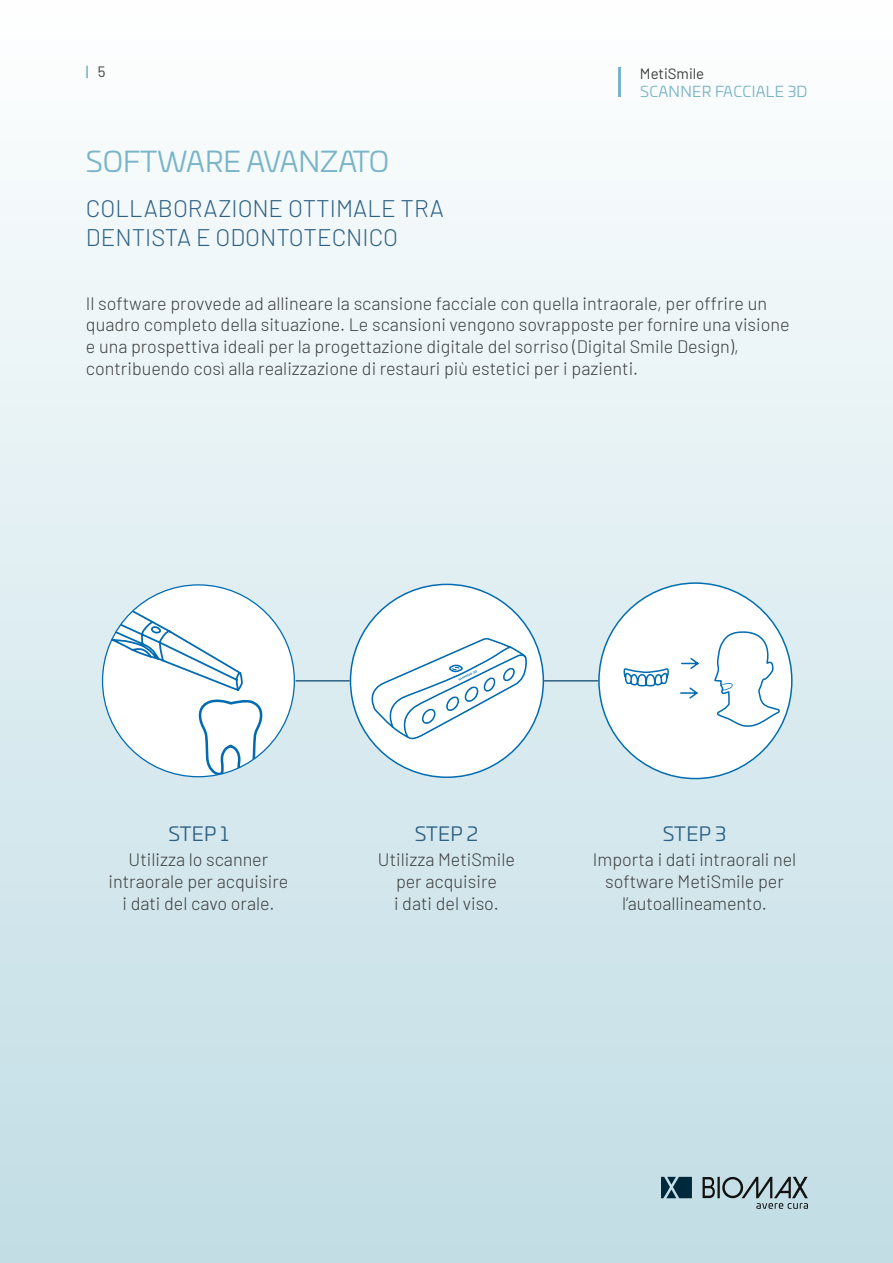
<style>
.page{position:relative;width:893px;height:1263px;background:#fff}
.page>*{position:absolute;margin:0;border:0;box-sizing:border-box;transform-origin:0 0}
.t1{font:28.5px "Univia Pro";color:#79b4c8}
.t2{font:300 24px/28.8px "Barlow";color:#2c6085}
.t3{font:19.5px "Univia Pro";letter-spacing:.02em;color:#2c6085}
.t4{font:300 18px/21.6px "Barlow";color:#3d3f3f;text-align:center}
.t5{font:15px "Univia Pro";letter-spacing:.02em;color:#79b4c8}
.t6{font:15px "Barlow";color:#3d3f3f}
.t7{font:600 15px "Barlow";color:#79b4c8}
.s1{font-weight:400;color:#3d3f3f}
</style>
<div class="page">
<div style="left:0;top:0;width:893px;height:1263px;background:linear-gradient(to bottom,#fdfefe,#c0dce4)"></div>
<hr style="left:296px;top:680px;width:54px;height:1px;background:#2c6085">
<hr style="left:544px;top:680px;width:54px;height:1px;background:#2c6085">
<div style="left:103px;top:585px;width:191px;height:192px;background:#fff;border-radius:50%"></div>
<svg style="left:103px;top:585px;width:141px;height:106px"></svg>
<svg style="left:198px;top:699px;width:68px;height:78px"></svg>
<div style="left:350px;top:584px;width:193px;height:193px;background:#fff;border-radius:50%"></div>
<svg style="left:370px;top:638px;width:157px;height:101px"></svg>
<div style="left:599px;top:583px;width:193px;height:195px;background:#fff;border-radius:50%"></div>
<svg style="left:623px;top:630px;width:158px;height:98px"></svg>
<hr style="left:619px;top:68px;width:2px;height:29px;background:#79b4c8">
<hr style="left:717px;top:1177px;width:3px;height:21px;background:#121212">
<svg style="left:722px;top:1177px;width:86px;height:32px"></svg>
<svg style="left:703px;top:1177px;width:12px;height:21px"></svg>
<svg style="left:661px;top:1177px;width:31px;height:21px"></svg>
<p class="t7" style="left:86px;top:60px;width:21px">| <span class="s1">5</span></p>
<h1 class="t1" style="left:86px;top:140px;width:305px">SOFTWARE AVANZATO</h1>
<h2 class="t2" style="left:86px;top:193px;width:359px">COLLABORAZIONE OTTIMALE TRA<br>DENTISTA E ODONTOTECNICO</h2>
<p class="t6" style="left:640px;top:63px;width:66px">MetiSmile</p>
<p class="t5" style="left:640px;top:81px;width:169px">SCANNER FACCIALE 3D</p>
<p class="t4" style="left:86px;top:291px;width:705px;text-align:left">Il software provvede ad allineare la scansione facciale con quella intraorale, per offrire un quadro completo della situazione. Le scansioni vengono sovrapposte per fornire una visione e una prospettiva ideali per la progettazione digitale del sorriso (Digital Smile Design), contribuendo così alla realizzazione di restauri più estetici per i pazienti.</p>
<p class="t3" style="left:168px;top:819px;width:62px">STEP 1</p>
<p class="t4" style="left:109px;top:848px;width:181px">Utilizza lo scanner intraorale per acquisire i dati del cavo orale.</p>
<p class="t3" style="left:415px;top:819px;width:65px">STEP 2</p>
<p class="t4" style="left:378px;top:848px;width:139px">Utilizza MetiSmile per acquisire<br>i dati del viso.</p>
<p class="t3" style="left:663px;top:819px;width:65px">STEP 3</p>
<p class="t4" style="left:593px;top:848px;width:205px">Importa i dati intraorali nel software MetiSmile per l’autoallineamento.</p>
</div>
